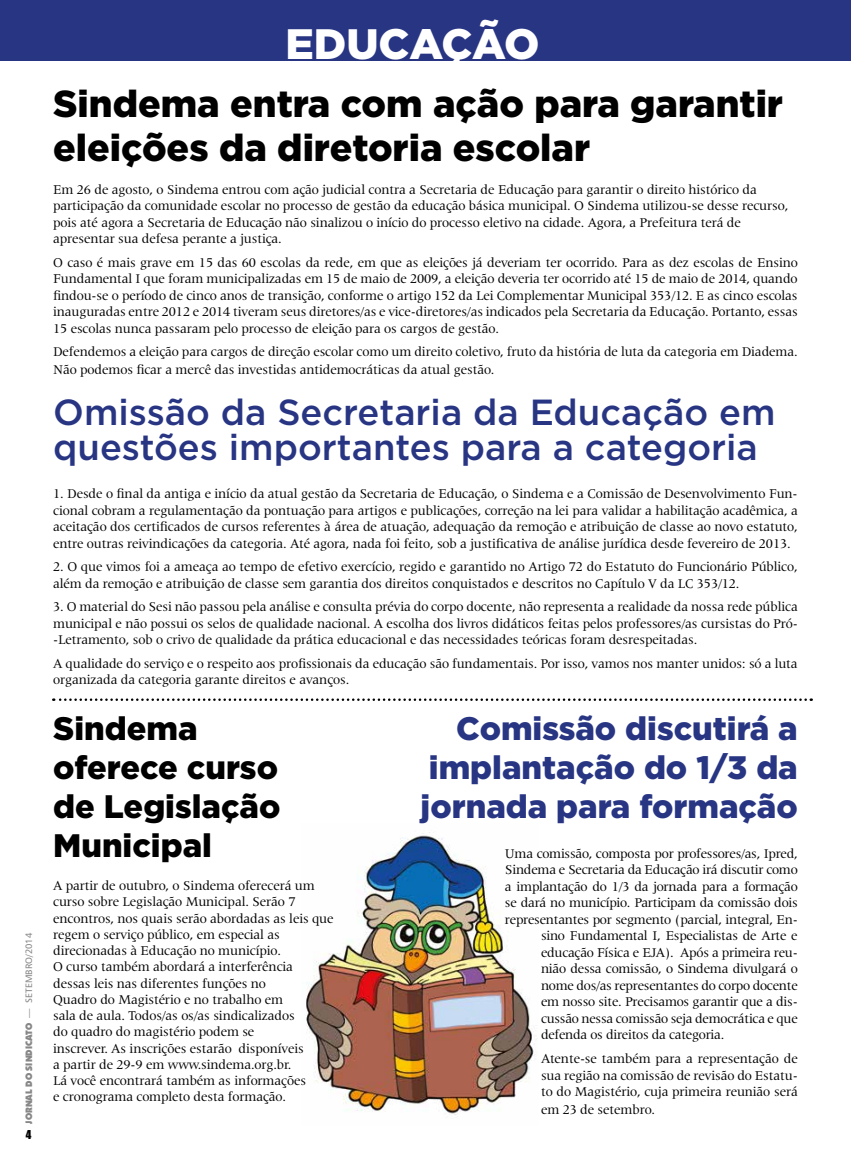
<style>
.page{position:relative;width:851px;height:1170px;background:#fff}
.page>*{position:absolute;margin:0;border:0;box-sizing:border-box;transform-origin:0 0}
.t1{font:900 42.5px "Gotham";letter-spacing:-.005em;color:#fff}
.t2{font:900 37.5px/43.8px "Gotham";color:#000}
.t3{font:500 36.25px/35px "Gotham";color:#283583}
.t4{font:900 32.5px/39px "Gotham";color:#283583;text-align:justify}
.t5{font:900 32.5px/39px "Gotham";color:#000}
.t6{font:13.75px/16.5px "Latin 725 BT";letter-spacing:-.01em;color:#000}
.t7{font:11.25px "Impact";color:#000}
.t8{font:900 9.38px "Kabel IT Cby BT";color:#878787}
.s1{font-family:"Humanist 777 BT Roman B";font-weight:400}
</style>
<div class="page">
<img style="left:306px;top:832px;width:231px;height:283px">
<div style="left:0;top:1px;width:850px;height:59px;background:#283583"></div>
<svg style="left:53px;top:698px;width:758px;height:3px"></svg>
<p class="t8" style="left:23px;top:1123px;width:192px;rotate:-90deg">JORNAL DO SINDICATO <span class="s1">— SETEMBRO/2014</span></p>
<p class="t7" style="left:26px;top:1127px;width:7px">4</p>
<h1 class="t1" style="left:285px;top:15px;width:255px">EDUCAÇÃO</h1>
<h2 class="t2" style="left:53px;top:81px;width:731px">Sindema entra com ação para garantir eleições da diretoria escolar</h2>
<p class="t6" style="left:53px;top:181px;width:736px">Em 26 de agosto, o Sindema entrou com ação judicial contra a Secretaria de Educação para garantir o direito histórico da participação da comunidade escolar no processo de gestão da educação básica municipal. O Sindema utilizou-se desse recurso, pois até agora a Secretaria de Educação não sinalizou o início do processo eletivo na cidade. Agora, a Prefeitura terá de apresentar sua defesa perante a justiça.</p>
<p class="t6" style="left:53px;top:254px;width:746px;text-align:justify">O caso é mais grave em 15 das 60 escolas da rede, em que as eleições já deveriam ter ocorrido. Para as dez escolas de Ensino Fundamental I que foram municipalizadas em 15 de maio de 2009, a eleição deveria ter ocorrido até 15 de maio de 2014, quando findou-se o período de cinco anos de transição, conforme o artigo 152 da Lei Complementar Municipal 353/12. E as cinco escolas inauguradas entre 2012 e 2014 tiveram seus diretores/as e vice-diretores/as indicados pela Secretaria da Educação. Portanto, essas 15 escolas nunca passaram pelo processo de eleição para os cargos de gestão.</p>
<p class="t6" style="left:53px;top:343px;width:746px;line-height:18px">Defendemos a eleição para cargos de direção escolar como um direito coletivo, fruto da história de luta da categoria em Diadema.<br>Não podemos ficar a mercê das investidas antidemocráticas da atual gestão.</p>
<h3 class="t3" style="left:53px;top:394px;width:723px">Omissão da Secretaria da Educação em questões importantes para a categoria</h3>
<p class="t6" style="left:53px;top:485px;width:746px;text-align:justify">1. Desde o final da antiga e início da atual gestão da Secretaria de Educação, o Sindema e a Comissão de Desenvolvimento Fun&shy;cional cobram a regulamentação da pontuação para artigos e publicações, correção na lei para validar a habilitação acadêmica, a aceitação dos certificados de cursos referentes à área de atuação, adequação da remoção e atribuição de classe ao novo estatuto, entre outras reivindicações da categoria. Até agora, nada foi feito, sob a justificativa de análise jurídica desde fevereiro de 2013.</p>
<p class="t6" style="left:53px;top:558px;width:746px">2. O que vimos foi a ameaça ao tempo de efetivo exercício, regido e garantido no Artigo 72 do Estatuto do Funcionário Público, além da remoção e atribuição de classe sem garantia dos direitos conquistados e descritos no Capítulo V da LC 353/12.</p>
<p class="t6" style="left:53px;top:598px;width:746px;text-align:justify">3. O material do Sesi não passou pela análise e consulta prévia do corpo docente, não representa a realidade da nossa rede pública municipal e não possui os selos de qualidade nacional. A escolha dos livros didáticos feitas pelos professores/as cursistas do Pró--Letramento, sob o crivo de qualidade da prática educacional e das necessidades teóricas foram desrespeitadas.</p>
<p class="t6" style="left:53px;top:655px;width:746px">A qualidade do serviço e o respeito aos profissionais da educação são fundamentais. Por isso, vamos nos manter unidos: só a luta organizada da categoria garante direitos e avanços.</p>
<h3 class="t5" style="left:53px;top:709px;width:229px">Sindema oferece curso de Legislação<br>Municipal</h3>
<p class="t6" style="left:53px;top:877px;width:282px">A partir de outubro, o Sindema oferecerá um curso sobre Legislação Municipal. Serão 7 encontros, nos quais serão abordadas as leis que regem o serviço público, em especial as direcionadas à Educação no município.<br>O curso também abordará a interferência dessas leis nas diferentes funções no<br>Quadro do Magistério e no trabalho em<br>sala de aula. Todos/as os/as sindicalizados<br>do quadro do magistério podem se<br>inscrever. As inscrições estarão disponíveis<br>a partir de 29-9 em www.sindema.org.br.<br>Lá você encontrará também as informações<br>e cronograma completo desta formação.</p>
<h3 class="t4" style="left:420px;top:708px;width:378px;text-indent:36px">Comissão discutirá a implantação do 1/3 da jornada para formação</h3>
<p class="t6" style="left:505px;top:845px;width:294px">Uma comissão, composta por professores/as, Ipred,</p>
<p class="t6" style="left:505px;top:861px;width:294px">Sindema e Secretaria da Educação irá discutir como</p>
<p class="t6" style="left:505px;top:878px;width:294px">a implantação do 1/3 da jornada para a formação</p>
<p class="t6" style="left:505px;top:894px;width:294px">se dará no município. Participam da comissão dois</p>
<p class="t6" style="left:505px;top:911px;width:294px">representantes por segmento (parcial, integral, En-</p>
<p class="t6" style="left:541px;top:927px;width:258px">sino Fundamental I, Especialistas de Arte e</p>
<p class="t6" style="left:541px;top:944px;width:258px">educação Física e EJA). Após a primeira reu-</p>
<p class="t6" style="left:541px;top:960px;width:258px">nião dessa comissão, o Sindema divulgará o</p>
<p class="t6" style="left:541px;top:977px;width:258px">nome dos/as representantes do corpo docente</p>
<p class="t6" style="left:541px;top:993px;width:258px">em nosso site. Precisamos garantir que a dis-</p>
<p class="t6" style="left:541px;top:1010px;width:258px">cussão nessa comissão seja democrática e que</p>
<p class="t6" style="left:541px;top:1026px;width:185px">defenda os direitos da categoria.</p>
<p class="t6" style="left:541px;top:1050px;width:258px;text-align:justify">Atente-se também para a representação de sua região na comissão de revisão do Estatu&shy;to do Magistério, cuja primeira reunião será</p>
<p class="t6" style="left:541px;top:1101px;width:116px">em 23 de setembro.</p>
</div>
